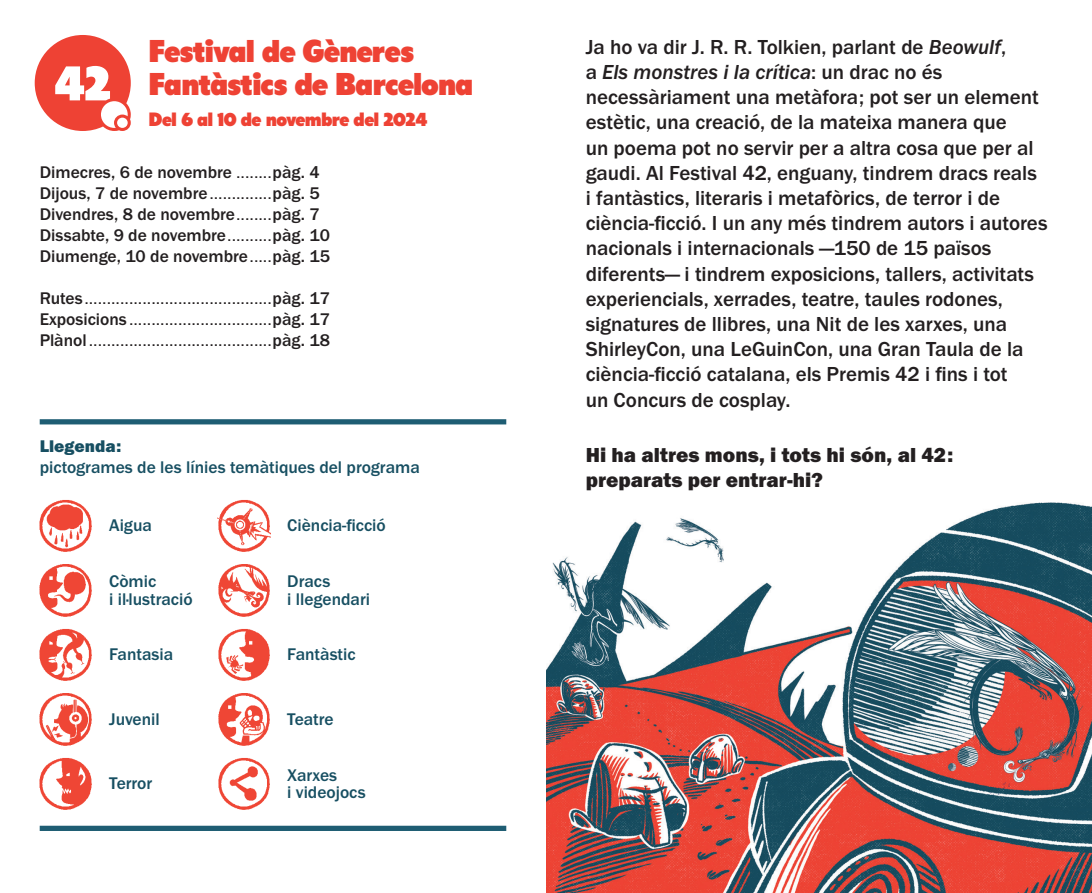
<style>
.page{position:relative;width:1092px;height:893px;background:#fff}
.page>*{position:absolute;margin:0;border:0;box-sizing:border-box;transform-origin:0 0}
.TITOL_ACTIVITAT{font:31.5px/33.2px "Tondu";color:#ee4234}
.t1{font:500 21px/25.2px "Franklin Gothic URW";color:#231f20}
.t2{font:21px/25.2px "Franklin Gothic URW Hea";color:#231f20}
.DATA_I_LLOC{font:19.25px "Tondu";color:#ee4234}
.DATA_I_LLOC-2{font:500 17.5px "Franklin Gothic URW";color:#231f20}
.t3{font:500 17.5px/17.5px "Franklin Gothic URW";color:#174f62}
.DATA_I_LLOC-3{font:300 17.5px "Franklin Gothic URW";color:#231f20}
.s1{font-weight:300}
.s2{font-weight:500}
.s3{font-family:"Franklin Gothic URW Hea";font-weight:400}
.s4{font-family:"Franklin Gothic URW Med Ita";font-weight:400}
</style>
<div class="page">
<img style="left:40px;top:500px;width:52px;height:52px">
<img style="left:218px;top:500px;width:52px;height:52px">
<img style="left:40px;top:564px;width:52px;height:52px">
<img style="left:218px;top:564px;width:52px;height:52px">
<img style="left:40px;top:629px;width:52px;height:52px">
<img style="left:218px;top:629px;width:52px;height:52px">
<img style="left:40px;top:693px;width:52px;height:52px">
<img style="left:218px;top:693px;width:52px;height:52px">
<img style="left:40px;top:758px;width:52px;height:52px">
<img style="left:218px;top:758px;width:52px;height:52px">
<div style="left:40px;top:419px;width:466px;height:5px;background:#1e5d73"></div>
<div style="left:40px;top:826px;width:466px;height:5px;background:#1e5d73"></div>
<img style="left:546px;top:502px;width:545px;height:391px">
<svg style="left:35px;top:35px;width:96px;height:96px"></svg>
<p class="TITOL_ACTIVITAT" style="left:149px;top:31px;width:325px">Festival de Gèneres<br>Fantàstics de Barcelona</p>
<p class="DATA_I_LLOC" style="left:149px;top:103px;width:279px">Del 6 al 10 de novembre del 2024</p>
<p class="DATA_I_LLOC-2" style="left:40px;top:161px;width:281px">Dimecres, 6 de novembre <span class="s1">........</span>pàg. 4</p>
<p class="DATA_I_LLOC-2" style="left:40px;top:182px;width:281px">Dijous, 7 de novembre<span class="s1">..............</span>pàg. 5</p>
<p class="DATA_I_LLOC-2" style="left:40px;top:203px;width:281px">Divendres, 8 de novembre<span class="s1">........</span>pàg. 7</p>
<p class="DATA_I_LLOC-2" style="left:40px;top:224px;width:292px">Dissabte, 9 de novembre<span class="s1">..........</span>pàg. 10</p>
<p class="DATA_I_LLOC-2" style="left:40px;top:245px;width:292px">Diumenge, 10 de novembre<span class="s1">.....</span>pàg. 15</p>
<p class="DATA_I_LLOC-3" style="left:40px;top:287px;width:292px"><span class="s2">Rutes</span>..........................................<span class="s2">pàg. 17</span></p>
<p class="DATA_I_LLOC-3" style="left:40px;top:308px;width:292px"><span class="s2">Exposicions</span> ................................<span class="s2">pàg. 17</span></p>
<p class="DATA_I_LLOC-3" style="left:40px;top:329px;width:292px"><span class="s2">Plànol</span>.........................................<span class="s2">pàg. 18</span></p>
<p class="t3" style="left:40px;top:436px;width:381px;line-height:21px"><span class="s3">Llegenda:<br></span>pictogrames de les línies temàtiques del programa</p>
<p class="t3" style="left:109px;top:516px;width:44px">Aigua</p>
<p class="t3" style="left:287px;top:516px;width:100px">Ciència-ficció</p>
<p class="t3" style="left:109px;top:572px;width:85px">Còmic<br>i il·lustració</p>
<p class="t3" style="left:287px;top:572px;width:84px">Dracs<br>i llegendari</p>
<p class="t3" style="left:109px;top:645px;width:66px">Fantasia</p>
<p class="t3" style="left:287px;top:645px;width:70px">Fantàstic</p>
<p class="t3" style="left:109px;top:710px;width:52px">Juvenil</p>
<p class="t3" style="left:287px;top:710px;width:48px">Teatre</p>
<p class="t3" style="left:109px;top:774px;width:45px">Terror</p>
<p class="t3" style="left:287px;top:766px;width:80px">Xarxes<br>i videojocs</p>
<p class="t1" style="left:585px;top:34px;width:463px">Ja ho va dir J. R. R. Tolkien, parlant de <span class="s4">Beowulf</span>,<br>a <span class="s4">Els monstres i la crítica</span>: un drac no és necessàriament una metàfora; pot ser un element estètic, una creació, de la mateixa manera que<br>un poema pot no servir per a altra cosa que per al gaudi. Al Festival 42, enguany, tindrem dracs reals<br>i fantàstics, literaris i metafòrics, de terror i de ciència-ficció. I un any més tindrem autors i autores nacionals i internacionals —150 de 15 països diferents— i tindrem exposicions, tallers, activitats experiencials, xerrades, teatre, taules rodones, signatures de llibres, una Nit de les xarxes, una ShirleyCon, una LeGuinCon, una Gran Taula de la ciència-ficció catalana, els Premis 42 i fins i tot<br>un Concurs de cosplay.</p>
<p class="t2" style="left:585px;top:441px;width:369px">Hi ha altres mons, i tots hi són, al 42: preparats per entrar-hi?</p>
</div>
